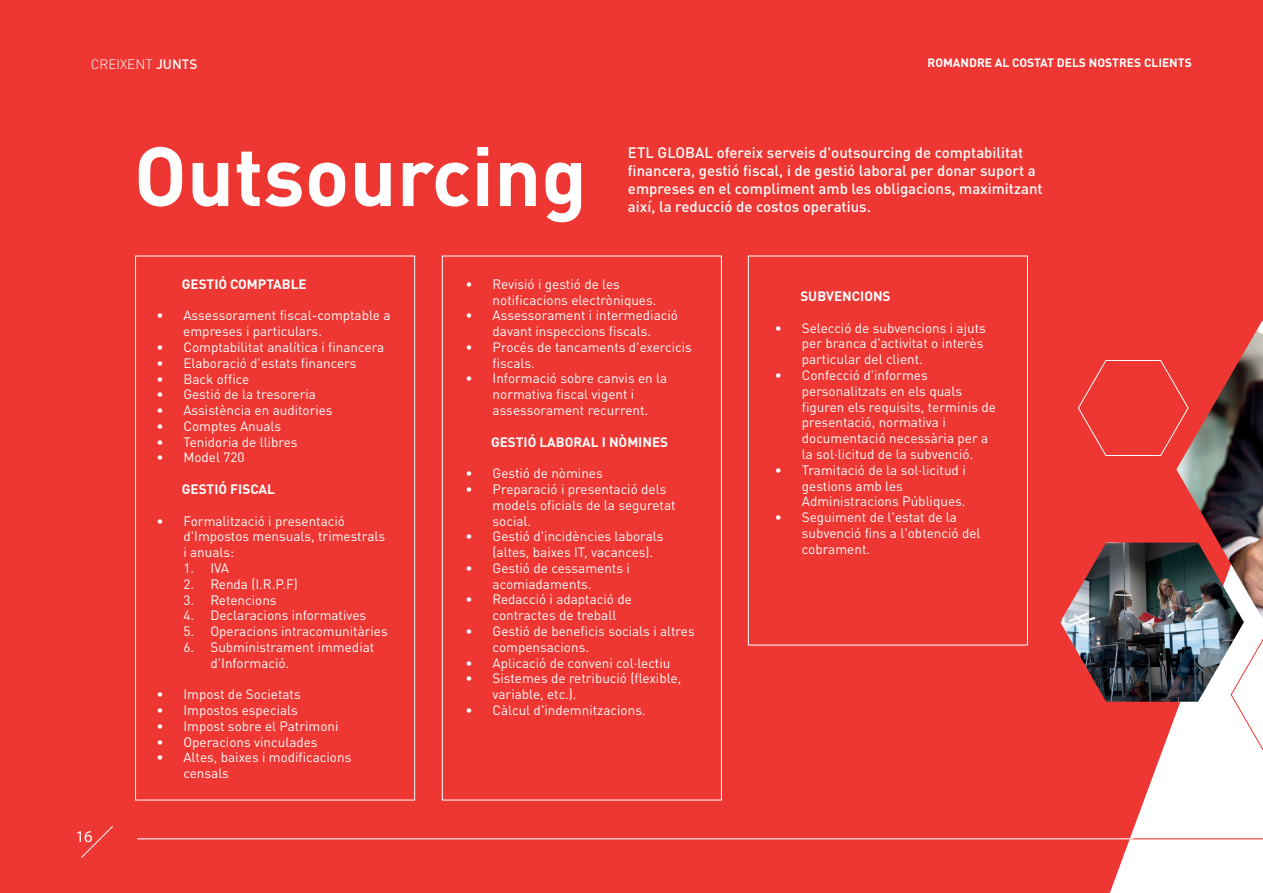
<style>
.page{position:relative;width:1263px;height:893px;background:#ee3732}
.page>*{position:absolute;margin:0;border:0;box-sizing:border-box;transform-origin:0 0}
.t1{font:700 82.5px "DIN Pro";color:#fff}
.t2{font:16.5px "Myriad Pro";color:#fff}
.t3{font:500 15px/18px "DIN Pro";color:#fff}
.t4{font:13.5px/15.8px "DIN Pro";color:#fff}
.t5{font:700 13.5px "DIN Pro";color:#fff}
.t6{font:300 13.5px "DIN Pro";color:#fff}
.t7{font:700 12px "DIN Pro";color:#fff}
.s1{font-weight:500}
</style>
<div class="page">
<svg style="left:1110px;top:542px;width:153px;height:351px;fill:#fff"></svg>
<div style="left:135px;top:256px;width:280px;height:544px;border:1px solid #fff"></div>
<div style="left:442px;top:256px;width:280px;height:544px;border:1px solid #fff"></div>
<div style="left:748px;top:256px;width:280px;height:389px;border:1px solid #fff"></div>
<hr style="left:137px;top:839px;width:1126px;height:1px;background:#ee3531">
<img style="left:1060px;top:543px;width:184px;height:159px">
<img style="left:1176px;top:321px;width:87px;height:297px">
<svg style="left:82px;top:826px;width:31px;height:31px"></svg>
<svg style="left:1078px;top:360px;width:111px;height:96px"></svg>
<svg style="left:1230px;top:638px;width:33px;height:114px;background:#fdf7f6"></svg>
<hr style="left:137px;top:839px;width:996px;height:1px;background:#fff">
<p class="t6" style="left:91px;top:54px;width:108px">CREIXENT <span class="s1">JUNTS</span></p>
<p class="t7" style="left:928px;top:54px;width:266px">ROMANDRE AL COSTAT DELS NOSTRES CLIENTS</p>
<h1 class="t1" style="left:134px;top:120px;width:455px">Outsourcing</h1>
<p class="t3" style="left:628px;top:143px;width:416px">ETL GLOBAL ofereix serveis d'outsourcing de comptabilitat financera, gestió fiscal, i de gestió laboral per donar suport a empreses en el compliment amb les obligacions, maximitzant així, la reducció de costos operatius.</p>
<p class="t2" style="left:76px;top:826px;width:18px">16</p>
<p class="t5" style="left:182px;top:275px;width:126px">GESTIÓ COMPTABLE</p>
<p class="t4" style="left:183px;top:306px;width:209px;text-indent:-27px">• Assessorament fiscal-comptable a empreses i particulars.</p>
<p class="t4" style="left:156px;top:338px;width:229px">• Comptabilitat analítica i financera</p>
<p class="t4" style="left:156px;top:354px;width:202px">• Elaboració d'estats financers</p>
<p class="t4" style="left:156px;top:369px;width:94px">• Back office</p>
<p class="t4" style="left:156px;top:385px;width:161px">• Gestió de la tresoreria</p>
<p class="t4" style="left:156px;top:401px;width:178px">• Assistència en auditories</p>
<p class="t4" style="left:156px;top:417px;width:126px">• Comptes Anuals</p>
<p class="t4" style="left:156px;top:433px;width:143px">• Tenidoria de llibres</p>
<p class="t4" style="left:156px;top:448px;width:90px">• Model 720</p>
<p class="t5" style="left:182px;top:480px;width:95px">GESTIÓ FISCAL</p>
<p class="t4" style="left:183px;top:511px;width:203px;text-indent:-27px">• Formalització i presentació d'Impostos mensuals, trimestrals i anuals:</p>
<p class="t4" style="left:183px;top:559px;width:47px">1. IVA</p>
<p class="t4" style="left:183px;top:575px;width:116px">2. Renda (I.R.P.F)</p>
<p class="t4" style="left:183px;top:590px;width:95px">3. Retencions</p>
<p class="t4" style="left:183px;top:606px;width:184px">4. Declaracions informatives</p>
<p class="t4" style="left:183px;top:622px;width:206px">5. Operacions intracomunitàries</p>
<p class="t4" style="left:210px;top:638px;width:165px;text-indent:-27px">6. Subministrament immediat d'Informació.</p>
<p class="t4" style="left:156px;top:685px;width:146px">• Impost de Societats</p>
<p class="t4" style="left:156px;top:701px;width:143px">• Impostos especials</p>
<p class="t4" style="left:156px;top:717px;width:184px">• Impost sobre el Patrimoni</p>
<p class="t4" style="left:156px;top:732px;width:163px">• Operacions vinculades</p>
<p class="t4" style="left:183px;top:748px;width:169px;text-indent:-27px">• Altes, baixes i modificacions censals</p>
<p class="t4" style="left:493px;top:275px;width:165px;text-indent:-27px">• Revisió i gestió de les notificacions electròniques.</p>
<p class="t4" style="left:466px;top:306px;width:214px;text-align:center">• Assessorament i intermediació davant inspeccions fiscals.</p>
<p class="t4" style="left:493px;top:338px;width:201px;text-indent:-27px">• Procés de tancaments d'exercicis fiscals.</p>
<p class="t4" style="left:466px;top:369px;width:203px;text-align:center">• Informació sobre canvis en la normativa fiscal vigent i assessorament recurrent.</p>
<p class="t5" style="left:491px;top:432px;width:179px">GESTIÓ LABORAL I NÒMINES</p>
<p class="t4" style="left:466px;top:464px;width:139px">• Gestió de nòmines</p>
<p class="t4" style="left:493px;top:480px;width:185px;text-indent:-27px">• Preparació i presentació dels models oficials de la seguretat social.</p>
<p class="t4" style="left:493px;top:527px;width:172px;text-indent:-27px">• Gestió d'incidències laborals (altes, baixes IT, vacances).</p>
<p class="t4" style="left:493px;top:559px;width:139px;text-indent:-27px">• Gestió de cessaments i acomiadaments.</p>
<p class="t4" style="left:493px;top:590px;width:141px;text-indent:-27px">• Redacció i adaptació de contractes de treball</p>
<p class="t4" style="left:493px;top:622px;width:204px;text-indent:-27px">• Gestió de beneficis socials i altres compensacions.</p>
<p class="t4" style="left:466px;top:653px;width:206px">• Aplicació de conveni col·lectiu</p>
<p class="t4" style="left:493px;top:669px;width:190px;text-indent:-27px">• Sistemes de retribució (flexible, variable, etc.).</p>
<p class="t4" style="left:466px;top:701px;width:182px">• Càlcul d'indemnitzacions.</p>
<p class="t5" style="left:800px;top:287px;width:92px">SUBVENCIONS</p>
<p class="t4" style="left:802px;top:319px;width:185px;text-indent:-27px">• Selecció de subvencions i ajuts per branca d'activitat o interès particular del client.</p>
<p class="t4" style="left:802px;top:366px;width:196px;text-indent:-27px">• Confecció d'informes personalitzats en els quals figuren els requisits, terminis de presentació, normativa i documentació necessària per a la sol·licitud de la subvenció.</p>
<p class="t4" style="left:802px;top:461px;width:165px;text-indent:-27px">• Tramitació de la sol·licitud i gestions amb les<br>Administracions Públiques.</p>
<p class="t4" style="left:802px;top:508px;width:180px;text-indent:-27px">• Seguiment de l'estat de la subvenció fins a l'obtenció del cobrament.</p>
</div>
